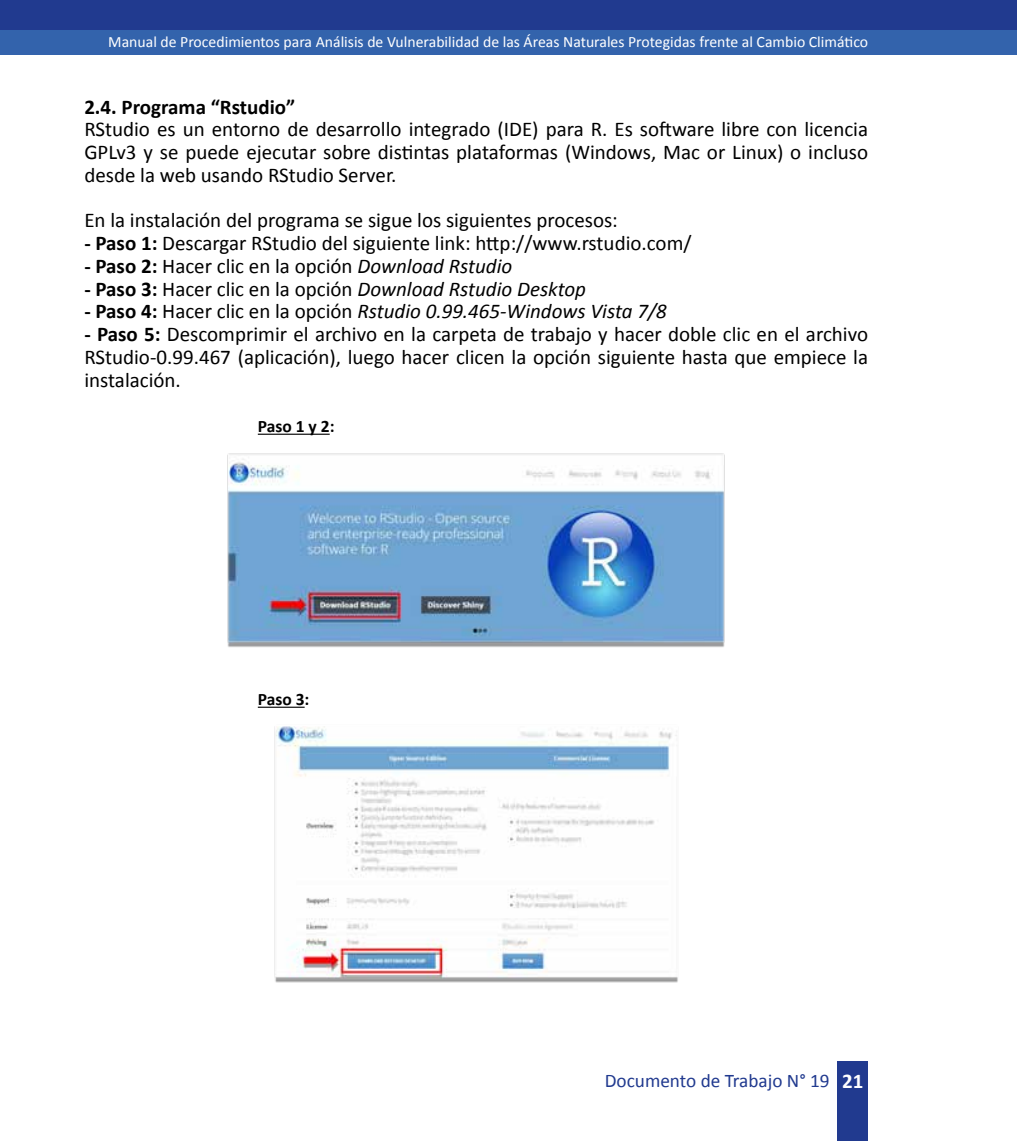
<style>
.page{position:relative;width:1017px;height:1141px;background:#fff}
.page>*{position:absolute;margin:0;border:0;box-sizing:border-box;transform-origin:0 0}
.t1{font:21px/22.8px "Calibri";color:#000;text-align:justify}
.t2{font:italic 21px "Calibri";color:#000}
.t3{font:700 21px "Calibri";color:#000}
.t4{font:19.25px "Calibri";color:#213a8f}
.t5{font:700 17.5px "Calibri";color:#000}
.t6{font:15.75px "Calibri";color:#fff}
.s1{font-weight:700}
.s2{font-style:italic}
.s3{font-weight:700;font-style:normal}
.s4{font-style:normal}
.s5{font-weight:700;font-size:21px;color:#fff}
</style>
<div class="page">
<div style="left:837px;top:1062px;width:31px;height:79px;background:#213a8f"></div>
<div style="left:0;top:0;width:1017px;height:55px;background:#213a8f"></div>
<div style="left:0;top:30px;width:1017px;height:25px;background:#3363ac"></div>
<hr style="left:258px;top:434px;width:72px;height:1px;background:#000">
<hr style="left:258px;top:707px;width:47px;height:1px;background:#000">
<img style="left:227px;top:453px;width:498px;height:194px">
<img style="left:274px;top:726px;width:404px;height:257px">
<p class="t6" style="left:108px;top:32px;width:761px">Manual de Procedimientos para Análisis de Vulnerabilidad de las Áreas Naturales Protegidas frente al Cambio Climático</p>
<p class="t3" style="left:84px;top:92px;width:212px">2.4. Programa “Rstudio”</p>
<p class="t1" style="left:84px;top:117px;width:785px">RStudio es un entorno de desarrollo integrado (IDE) para R. Es software libre con licencia GPLv3 y se puede ejecutar sobre distintas plataformas (Windows, Mac or Linux) o incluso desde la web usando RStudio Server.</p>
<p class="t1" style="left:84px;top:208px;width:535px">En la instalación del programa se sigue los siguientes procesos:</p>
<p class="t1" style="left:84px;top:231px;width:609px"><span class="s1">- Paso 1:</span> Descargar RStudio del siguiente link: http://www.rstudio.com/</p>
<p class="t1" style="left:84px;top:254px;width:429px"><span class="s1">- Paso 2:</span> Hacer clic en la opción <span class="s2">Download Rstudio</span></p>
<p class="t2" style="left:84px;top:274px;width:503px"><span class="s3">- Paso 3:</span> <span class="s4">Hacer clic en la opción</span> Download Rstudio Desktop</p>
<p class="t2" style="left:84px;top:297px;width:584px"><span class="s3">- Paso 4:</span> <span class="s4">Hacer clic en la opción</span> Rstudio 0.99.465-Windows Vista 7/8</p>
<p class="t1" style="left:84px;top:322px;width:785px"><span class="s1">- Paso 5:</span> Descomprimir el archivo en la carpeta de trabajo y hacer doble clic en el archivo RStudio-0.99.467 (aplicación), luego hacer clicen la opción siguiente hasta que empiece la instalación.</p>
<p class="t5" style="left:258px;top:414px;width:78px">Paso 1 y 2:</p>
<p class="t5" style="left:258px;top:687px;width:53px">Paso 3:</p>
<p class="t4" style="left:605px;top:1069px;width:260px">Documento de Trabajo N° 19 <span class="s5">21</span></p>
</div>
